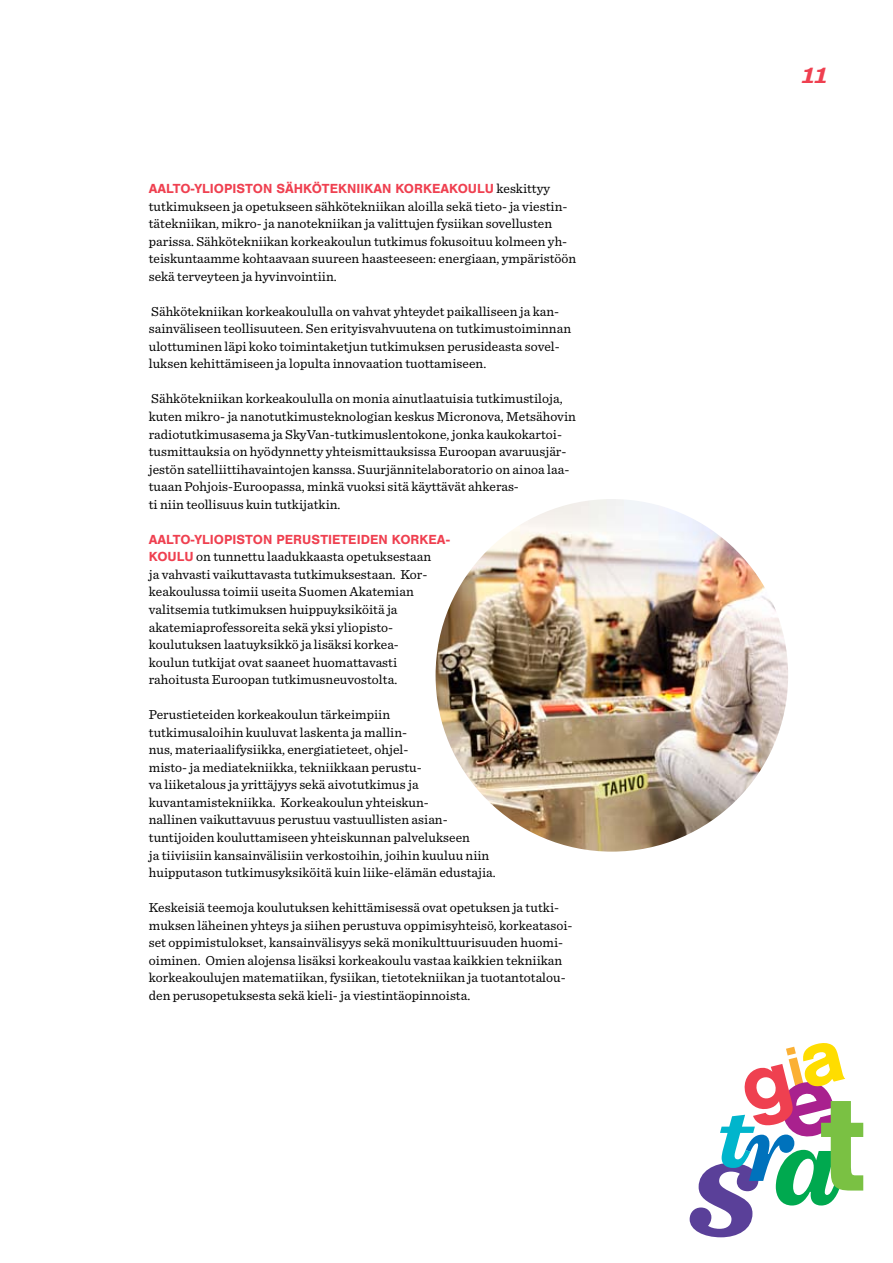
<style>
.page{position:relative;width:893px;height:1263px;background:#fff}
.page>*{position:absolute;margin:0;border:0;box-sizing:border-box;transform-origin:0 0}
.t1{font:italic 700 27px "Sentinel";color:#ef4050}
.t2{font:13.65px/17.5px "Sentinel";letter-spacing:.005em;color:#000}
.t3{font:700 13.65px "Nimbus San T";letter-spacing:.04em;color:#ef4050}
.s1{font-family:"Nimbus San T";font-weight:700;color:#ef4050}
</style>
<div class="page">
<svg style="left:690px;top:1043px;width:173px;height:194px"></svg>
<img style="left:436px;top:499px;width:352px;height:353px;border-radius:176px">
<p class="t3" style="left:149px;top:181px;width:18px">AALTO</p>
<p class="t3" style="left:191px;top:181px;width:13px">-YLIOPISTO</p>
<p class="t3" style="left:263px;top:181px;width:101px">N SÄHKÖTEKNIIKA</p>
<p class="t3" style="left:382px;top:181px;width:24px">N KORKEAKO</p>
<p class="t2" style="left:149px;top:179px;width:429px;text-indent:319px"><span class="s1">UL U</span> keskittyy tutkimukseen ja opetukseen sähkötekniikan aloilla sekä tieto- ja viestin&shy;tätekniikan, mikro- ja nanotekniikan ja valittujen fysiikan sovellusten parissa. Sähkötekniikan korkeakoulun tutkimus fokusoituu kolmeen yh&shy;teiskuntaamme kohtaavaan suureen haasteeseen: energiaan, ympäristöön sekä terveyteen ja hyvinvointiin.</p>
<p class="t2" style="left:149px;top:302px;width:424px">Sähkötekniikan korkeakoululla on vahvat yhteydet paikalliseen ja kan&shy;sainväliseen teollisuuteen. Sen erityisvahvuutena on tutkimustoiminnan ulottuminen läpi koko toimintaketjun tutkimuksen perusideasta sovel&shy;luksen kehittämiseen ja lopulta innovaation tuottamiseen.</p>
<p class="t2" style="left:149px;top:389px;width:429px">Sähkötekniikan korkeakoululla on monia ainutlaatuisia tutkimustiloja, kuten mikro- ja nanotutkimusteknologian keskus Micronova, Metsähovin radiotutkimusasema ja SkyVan-tutkimuslentokone, jonka kaukokartoi&shy;tusmittauksia on hyödynnetty yhteismittauksissa Euroopan avaruusjär&shy;jestön satelliittihavaintojen kanssa. Suurjännitelaboratorio on ainoa laa&shy;tuaan Pohjois-Euroopassa, minkä vuoksi sitä käyttävät ahkeras-<br>ti niin teollisuus kuin tutkijatkin.</p>
<p class="t3" style="left:149px;top:532px;width:18px">AALTO</p>
<p class="t3" style="left:191px;top:532px;width:13px">-YLIOPISTO</p>
<p class="t3" style="left:263px;top:532px;width:23px">N PER</p>
<p class="t3" style="left:302px;top:532px;width:18px">USTIETEI</p>
<p class="t3" style="left:361px;top:532px;width:41px">DEN KORKEA</p>
<p class="t3" style="left:446px;top:532px;width:5px">-</p>
<p class="t2" style="left:149px;top:547px;width:284px"><span class="s1">KO UL U</span> on tunnettu laadukkaasta opetuksestaan ja vahvasti vaikuttavasta tutkimuksestaan. Kor&shy;keakoulussa toimii useita Suomen Akatemian valitsemia tutkimuksen huippuyksiköitä ja akatemiaprofessoreita sekä yksi yliopisto&shy;koulutuksen laatuyksikkö ja lisäksi korkea&shy;koulun tutkijat ovat saaneet huomattavasti rahoitusta Euroopan tutkimusneuvostolta.</p>
<p class="t2" style="left:149px;top:705px;width:348px">Perustieteiden korkeakoulun tärkeimpiin<br>tutkimusaloihin kuuluvat laskenta ja mallin-<br>nus, materiaalifysiikka, energiatieteet, ohjel-<br>misto- ja mediatekniikka, tekniikkaan perustu-<br>va liiketalous ja yrittäjyys sekä aivotutkimus ja kuvantamistekniikka. Korkeakoulun yhteiskun-<br>nallinen vaikuttavuus perustuu vastuullisten asian&shy;tuntijoiden kouluttamiseen yhteiskunnan palvelukseen<br>ja tiiviisiin kansainvälisiin verkostoihin, joihin kuuluu niin huipputason tutkimusyksiköitä kuin liike-elämän edustajia.</p>
<p class="t2" style="left:149px;top:898px;width:425px">Keskeisiä teemoja koulutuksen kehittämisessä ovat opetuksen ja tutki&shy;muksen läheinen yhteys ja siihen perustuva oppimisyhteisö, korkeatasoi&shy;set oppimistulokset, kansainvälisyys sekä monikulttuurisuuden huomi&shy;oiminen. Omien alojensa lisäksi korkeakoulu vastaa kaikkien tekniikan korkeakoulujen matematiikan, fysiikan, tietotekniikan ja tuotantotalou&shy;den perusopetuksesta sekä kieli- ja viestintäopinnoista.</p>
<h1 class="t1" style="left:802px;top:53px;width:27px">11</h1>
</div>
